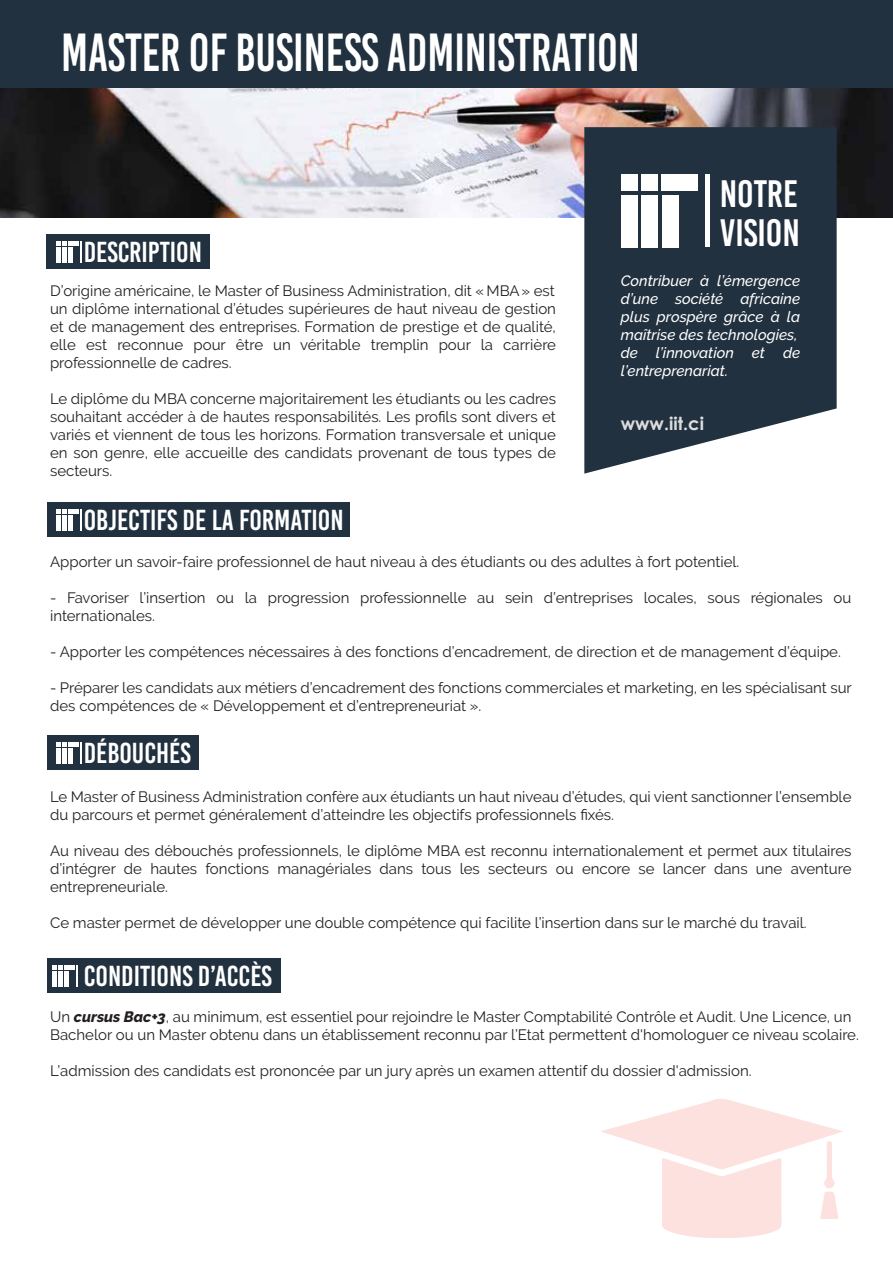
<style>
.page{position:relative;width:893px;height:1263px;background:#fff}
.page>*{position:absolute;margin:0;border:0;box-sizing:border-box;transform-origin:0 0}
.t1{font:53.55px "Bebas Kai";color:#fff;scale:.89 1}
.t2{font:38.25px/38.7px "Bebas Kai";color:#fff}
.t3{font:28.95px "Bebas Kai";color:#fff}
.t4{font:700 18px "Century Gothic";color:#ddd}
.t5{font:15px/18px "Raleway";color:#231f20}
.t6{font:italic 500 15px/18px "Raleway";color:#fff}
.s1{font-weight:800;font-style:italic}
</style>
<div class="page">
<svg style="left:601px;top:1099px;width:242px;height:139px"></svg>
<img style="left:0;top:88px;width:893px;height:130px">
<svg style="left:584px;top:127px;width:253px;height:347px;background:#394652"></svg>
<div style="left:621px;top:174px;width:17px;height:17px;background:#fff"></div>
<div style="left:641px;top:174px;width:17px;height:17px;background:#fff"></div>
<div style="left:662px;top:174px;width:36px;height:17px;background:#fff"></div>
<div style="left:621px;top:195px;width:17px;height:52px;background:#fff"></div>
<div style="left:641px;top:195px;width:17px;height:52px;background:#fff"></div>
<div style="left:662px;top:195px;width:17px;height:52px;background:#fff"></div>
<hr style="left:705px;top:174px;width:4px;height:73px;background:#fff">
<div style="left:47px;top:234px;width:163px;height:34px;background:#22313f"></div>
<svg style="left:56px;top:241px;width:11px;height:5px"></svg>
<div style="left:68px;top:241px;width:10px;height:5px;background:#fff"></div>
<div style="left:56px;top:247px;width:5px;height:15px;background:#fff"></div>
<div style="left:62px;top:247px;width:5px;height:15px;background:#fff"></div>
<div style="left:68px;top:247px;width:5px;height:15px;background:#fff"></div>
<svg style="left:81px;top:241px;width:1px;height:21px"></svg>
<div style="left:47px;top:503px;width:303px;height:34px;background:#22313f"></div>
<svg style="left:56px;top:509px;width:11px;height:5px"></svg>
<div style="left:68px;top:509px;width:10px;height:5px;background:#fff"></div>
<div style="left:56px;top:515px;width:5px;height:15px;background:#fff"></div>
<div style="left:62px;top:515px;width:5px;height:15px;background:#fff"></div>
<div style="left:68px;top:515px;width:5px;height:15px;background:#fff"></div>
<svg style="left:81px;top:509px;width:1px;height:21px"></svg>
<div style="left:47px;top:735px;width:151px;height:34px;background:#22313f"></div>
<svg style="left:56px;top:742px;width:11px;height:5px"></svg>
<div style="left:68px;top:742px;width:10px;height:5px;background:#fff"></div>
<div style="left:56px;top:748px;width:5px;height:15px;background:#fff"></div>
<div style="left:62px;top:748px;width:5px;height:15px;background:#fff"></div>
<div style="left:68px;top:748px;width:5px;height:15px;background:#fff"></div>
<svg style="left:81px;top:742px;width:1px;height:21px"></svg>
<div style="left:47px;top:959px;width:234px;height:34px;background:#22313f"></div>
<svg style="left:52px;top:965px;width:11px;height:5px"></svg>
<div style="left:64px;top:965px;width:11px;height:5px;background:#fff"></div>
<div style="left:52px;top:971px;width:5px;height:15px;background:#fff"></div>
<div style="left:58px;top:971px;width:5px;height:15px;background:#fff"></div>
<div style="left:64px;top:971px;width:5px;height:15px;background:#fff"></div>
<svg style="left:77px;top:965px;width:1px;height:21px"></svg>
<div style="left:0;top:0;width:893px;height:88px;background:#22313f"></div>
<h1 class="t1" style="left:61px;top:23px;width:652px">MASTER OF BUSINESS ADMINISTRATION</h1>
<h3 class="t3" style="left:84px;top:236px;width:120px">DESCRIPTION</h3>
<h2 class="t2" style="left:720px;top:175px;width:82px">NOTRE<br>VISION</h2>
<p class="t5" style="left:50px;top:282px;width:507px;text-align:justify">D’origine américaine, le Master of Business Administration, dit « MBA » est un diplôme international d’études supérieures de haut niveau de gestion et de management des entreprises. Formation de prestige et de qualité, elle est reconnue pour être un véritable tremplin pour la carrière professionnelle de cadres.</p>
<p class="t5" style="left:50px;top:390px;width:507px;text-align:justify">Le diplôme du MBA concerne majoritairement les étudiants ou les cadres souhaitant accéder à de hautes responsabilités. Les profils sont divers et variés et viennent de tous les horizons. Formation transversale et unique en son genre, elle accueille des candidats provenant de tous types de secteurs.</p>
<h3 class="t3" style="left:84px;top:504px;width:261px">OBJECTIFS DE LA FORMATION</h3>
<p class="t6" style="left:621px;top:272px;width:181px">Contribuer à l’émergence d’une société africaine plus prospère grâce à la maîtrise des technologies, de l’innovation et de l’entreprenariat.</p>
<p class="t4" style="left:621px;top:409px;width:85px">www.iit.ci</p>
<p class="t5" style="left:50px;top:553px;width:691px">Apporter un savoir-faire professionnel de haut niveau à des étudiants ou des adultes à fort potentiel.</p>
<p class="t5" style="left:50px;top:589px;width:803px">- Favoriser l’insertion ou la progression professionnelle au sein d’entreprises locales, sous régionales ou internationales.</p>
<p class="t5" style="left:50px;top:643px;width:792px">- Apporter les compétences nécessaires à des fonctions d’encadrement, de direction et de management d’équipe.</p>
<p class="t5" style="left:50px;top:679px;width:803px">- Préparer les candidats aux métiers d’encadrement des fonctions commerciales et marketing, en les spécialisant sur des compétences de « Développement et d’entrepreneuriat ».</p>
<h3 class="t3" style="left:84px;top:737px;width:109px">DÉBOUCHÉS</h3>
<p class="t5" style="left:50px;top:787px;width:803px">Le Master of Business Administration confère aux étudiants un haut niveau d’études, qui vient sanctionner l’ensemble du parcours et permet généralement d’atteindre les objectifs professionnels fixés.</p>
<p class="t5" style="left:50px;top:841px;width:803px;text-align:justify">Au niveau des débouchés professionnels, le diplôme MBA est reconnu internationalement et permet aux titulaires d’intégrer de hautes fonctions managériales dans tous les secteurs ou encore se lancer dans une aventure entrepreneuriale.</p>
<p class="t5" style="left:50px;top:913px;width:758px">Ce master permet de développer une double compétence qui facilite l’insertion dans sur le marché du travail.</p>
<h3 class="t3" style="left:84px;top:960px;width:190px">CONDITIONS D’ACCÈS</h3>
<p class="t5" style="left:50px;top:1007px;width:810px">Un <span class="s1">cursus Bac+3</span>, au minimum, est essentiel pour rejoindre le Master Comptabilité Contrôle et Audit. Une Licence, un<br>Bachelor ou un Master obtenu dans un établissement reconnu par l’Etat permettent d'homologuer ce niveau scolaire.</p>
<p class="t5" style="left:50px;top:1061px;width:703px">L’admission des candidats est prononcée par un jury après un examen attentif du dossier d'admission.</p>
</div>
